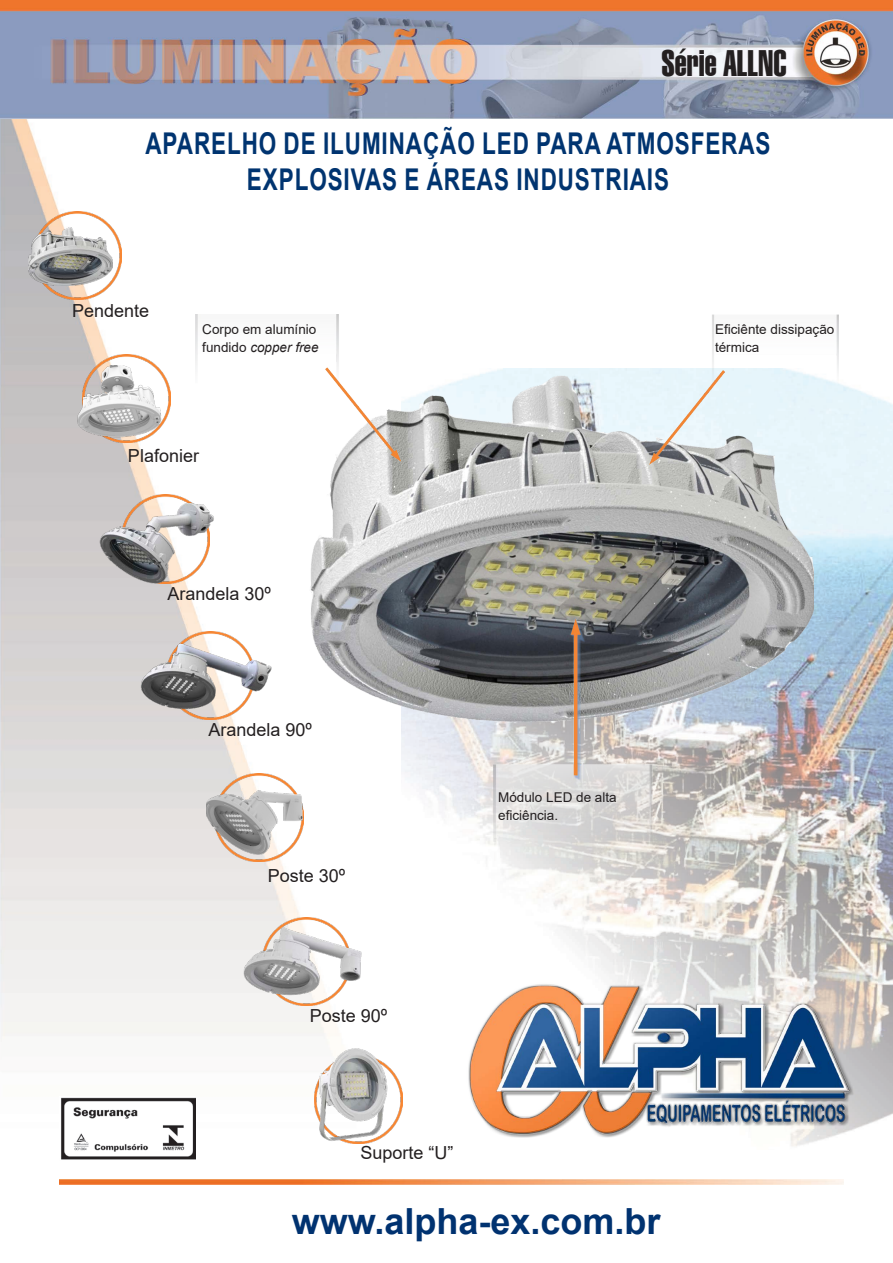
<style>
.page{position:relative;width:893px;height:1263px;background:#fff}
.page>*{position:absolute;margin:0;border:0;box-sizing:border-box;transform-origin:0 0}
.t1{font:700 36px "Arial";color:#003270}
.t2{font:36px "Helvetica LT Extra Compressed";color:#231f20}
.t3{font:700 30px/36px "Arial";letter-spacing:.04em;color:#003470;text-align:center;scale:.75 1}
.t4{font:18px "Arial";color:#231f20}
.t5{font:13.5px/18px "Arial";color:#231f20}
.s1{font-style:italic}
</style>
<div class="page">
<img style="left:0;top:118px;width:370px;height:926px">
<img style="left:0;top:0;width:893px;height:118px">
<img style="left:60px;top:1180px;width:401px;height:4px">
<img style="left:401px;top:368px;width:492px;height:760px">
<img style="left:310px;top:375px;width:504px;height:346px">
<img style="left:33px;top:211px;width:88px;height:88px">
<img style="left:83px;top:355px;width:88px;height:88px">
<img style="left:121px;top:495px;width:88px;height:2px">
<img style="left:166px;top:631px;width:89px;height:89px">
<img style="left:215px;top:773px;width:88px;height:88px">
<img style="left:262px;top:917px;width:88px;height:88px">
<img style="left:391px;top:1055px;width:11px;height:75px">
<img style="left:493px;top:618px;width:160px;height:224px">
<img style="left:650px;top:315px;width:189px;height:150px">
<img style="left:195px;top:314px;width:205px;height:148px">
<img style="left:28px;top:228px;width:84px;height:57px">
<img style="left:99px;top:497px;width:120px;height:90px">
<img style="left:77px;top:365px;width:86px;height:72px">
<img style="left:314px;top:1048px;width:77px;height:96px">
<img style="left:237px;top:922px;width:133px;height:82px">
<img style="left:207px;top:785px;width:103px;height:70px">
<img style="left:137px;top:638px;width:137px;height:76px">
<img style="left:461px;top:914px;width:396px;height:271px">
<img style="left:61px;top:1097px;width:135px;height:63px">
<p class="t2" style="left:661px;top:41px;width:127px">Série ALLNC</p>
<p class="t3" style="left:145px;top:126px;width:835px">APARELHO DE ILUMINAÇÃO LED PARA ATMOSFERAS<br>EXPLOSIVAS E ÁREAS INDUSTRIAIS</p>
<p class="t4" style="left:72px;top:298px;width:79px">Pendente</p>
<p class="t5" style="left:202px;top:320px;width:118px">Corpo em alumínio fundido <span class="s1">copper free</span></p>
<p class="t4" style="left:128px;top:443px;width:73px">Plafonier</p>
<p class="t4" style="left:168px;top:581px;width:105px">Arandela 30º</p>
<p class="t4" style="left:208px;top:717px;width:105px">Arandela 90º</p>
<p class="t4" style="left:268px;top:864px;width:79px">Poste 30º</p>
<p class="t5" style="left:498px;top:788px;width:120px">Módulo LED de alta eficiência.</p>
<p class="t4" style="left:310px;top:1003px;width:79px">Poste 90º</p>
<p class="t4" style="left:360px;top:1140px;width:95px">Suporte “U”</p>
<h1 class="t1" style="left:292px;top:1196px;width:370px">www.alpha-ex.com.br</h1>
<p class="t5" style="left:715px;top:320px;width:121px">Eficiênte dissipação térmica</p>
</div>
